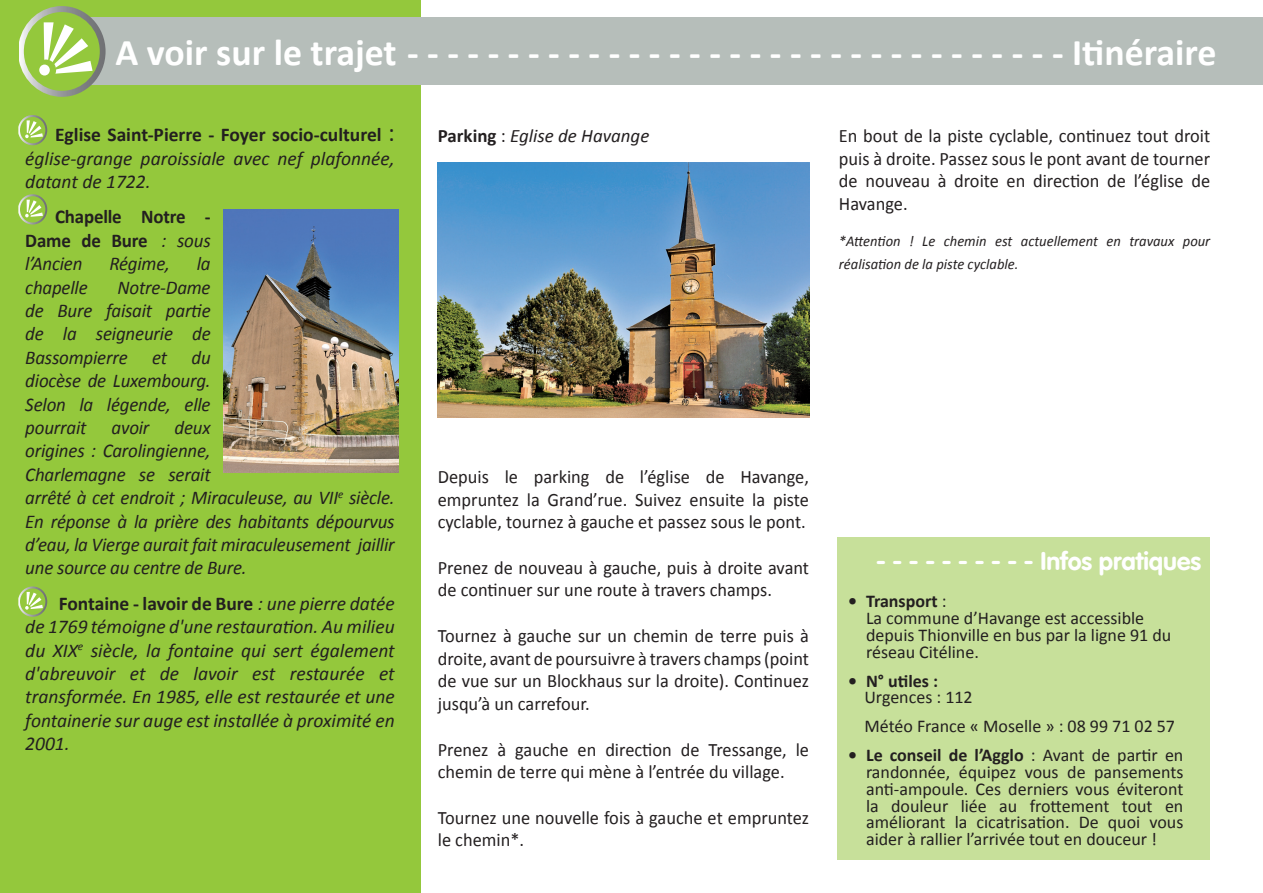
<style>
.page{position:relative;width:1263px;height:893px;background:#fff}
.page>*{position:absolute;margin:0;border:0;box-sizing:border-box;transform-origin:0 0}
.t1{font:700 37.95px "Calibri";color:#fff}
.t2{font:25.2px "VAG Rounded Bold";color:#fff}
.t3{font:italic 19.5px/23.4px "Calibri";letter-spacing:-.01em;color:#231f20;text-align:justify}
.t4{font:700 19.5px/23.4px "Calibri";letter-spacing:-.01em;color:#231f20;text-align:justify}
.t5{font:18.9px/22.8px "Calibri";color:#231f20;text-align:justify}
.t6{font:italic 18.9px "Calibri";color:#231f20}
.t7{font:18px/16.8px "Calibri";color:#231f20}
.t8{font:700 18px "Calibri";color:#231f20}
.t9{font:italic 15px/22.6px "Calibri";color:#231f20}
.s1{font-style:normal}
.s2{font-weight:700;font-style:normal}
.s3{font-style:normal;font-size:25.2px}
.s4{font-weight:400}
.s5{font-weight:400;font-style:italic}
.s6{font-weight:700}
</style>
<div class="page">
<div style="left:0;top:0;width:420px;height:893px;background:#94c83c"></div>
<div style="left:40px;top:18px;width:1223px;height:67px;background:#b6beba"></div>
<div style="left:837px;top:538px;width:373px;height:322px;background:#c7e09a"></div>
<svg style="left:19px;top:6px;width:87px;height:91px"></svg>
<div style="left:36px;top:60px;width:20px;height:21px;background:#94c83c;border-radius:50%"></div>
<div style="left:39px;top:65px;width:11px;height:11px;background:#fff;border-radius:50%"></div>
<svg style="left:18px;top:115px;width:29px;height:30px"></svg>
<svg style="left:18px;top:586px;width:29px;height:31px"></svg>
<svg style="left:18px;top:194px;width:29px;height:31px"></svg>
<img style="left:438px;top:163px;width:371px;height:254px">
<img style="left:223px;top:209px;width:176px;height:264px">
<h1 class="t1" style="left:115px;top:28px;width:1103px">A voir sur le trajet - - - - - - - - - - - - - - - - - - - - - - - - - - - - - - - - - Itinéraire</h1>
<p class="t3" style="left:25px;top:122px;width:371px"><span class="s1">▪</span> <span class="s2">Eglise Saint-Pierre - Foyer socio-culturel</span> <span class="s3">: </span>église-grange paroissiale avec nef plafonnée, datant de 1722.</p>
<p class="t4" style="left:25px;top:205px;width:187px"><span class="s4">▪</span> Chapelle Notre - Dame de Bure <span class="s5">: sous l’Ancien</span></p>
<p class="t3" style="left:109px;top:251px;width:62px">Régime,</p>
<p class="t3" style="left:197px;top:251px;width:15px">la</p>
<p class="t3" style="left:25px;top:275px;width:64px">chapelle</p>
<p class="t3" style="left:25px;top:275px;width:187px;text-indent:92px">Notre-Dame de Bure faisait partie de la seigneurie de Bassompierre et du diocèse de Luxembourg.<br>Selon la légende, elle pourrait</p>
<p class="t3" style="left:25px;top:415px;width:371px;text-align:left;text-indent:149px">deux<br>origines : Carolingienne,<br>Charlemagne se serait<br>arrêté à cet endroit ; Miraculeuse, au VII<sup>e</sup> siècle.<br>En réponse à la prière des habitants dépourvus d’eau, la Vierge aurait fait miraculeusement jaillir une source au centre de Bure.</p>
<p class="t3" style="left:25px;top:591px;width:371px"><span class="s1">▪</span> <span class="s2">Fontaine - lavoir de Bure</span> : une pierre datée de 1769 témoigne d'une restauration. Au milieu du XIX<sup>e</sup> siècle, la fontaine qui sert également d'abreuvoir et de lavoir est restaurée et transformée. En 1985, elle est restaurée et une fontainerie sur auge est installée à proximité en 2001.</p>
<p class="t3" style="left:112px;top:415px;width:39px">avoir</p>
<p class="t6" style="left:438px;top:123px;width:213px"><span class="s2">Parking</span> <span class="s1">:</span> Eglise de Havange</p>
<p class="t5" style="left:839px;top:124px;width:373px">En bout de la piste cyclable, continuez tout droit puis à droite. Passez sous le pont avant de tourner de nouveau à droite en direction de l’église de Havange.</p>
<p class="t9" style="left:839px;top:229px;width:373px">*Attention ! Le chemin est actuellement en travaux pour réalisation de la piste cyclable.</p>
<p class="t5" style="left:438px;top:465px;width:373px">Depuis le parking de l’église de Havange, empruntez la Grand’rue. Suivez ensuite la piste cyclable, tournez à gauche et passez sous le pont.</p>
<p class="t5" style="left:438px;top:556px;width:373px">Prenez de nouveau à gauche, puis à droite avant de continuer sur une route à travers champs.</p>
<p class="t5" style="left:438px;top:624px;width:373px">Tournez à gauche sur un chemin de terre puis à droite, avant de poursuivre à travers champs (point de vue sur un Blockhaus sur la droite). Continuez jusqu’à un carrefour.</p>
<p class="t5" style="left:438px;top:738px;width:373px">Prenez à gauche en direction de Tressange, le chemin de terre qui mène à l’entrée du village.</p>
<p class="t5" style="left:438px;top:806px;width:373px">Tournez une nouvelle fois à gauche et empruntez le chemin*.</p>
<p class="t2" style="left:876px;top:546px;width:327px">- - - - - - - - - - Infos pratiques</p>
<p class="t7" style="left:866px;top:593px;width:307px;text-indent:-18px"><span class="s6">• Transport</span> :<br>La commune d’Havange est accessible depuis Thionville en bus par la ligne 91 du réseau Citéline.</p>
<p class="t8" style="left:848px;top:669px;width:91px">• N° utiles :</p>
<p class="t7" style="left:864px;top:683px;width:312px;line-height:28.8px">Urgences : 112<br>Météo France « Moselle » : 08 99 71 02 57</p>
<p class="t7" style="left:866px;top:747px;width:319px;text-align:justify;text-indent:-18px"><span class="s6">• Le conseil de l’Agglo</span> : Avant de partir en randonnée, équipez vous de pansements anti-ampoule. Ces derniers vous éviteront la douleur liée au frottement tout en améliorant la cicatrisation. De quoi vous aider à rallier l’arrivée tout en douceur !</p>
</div>
